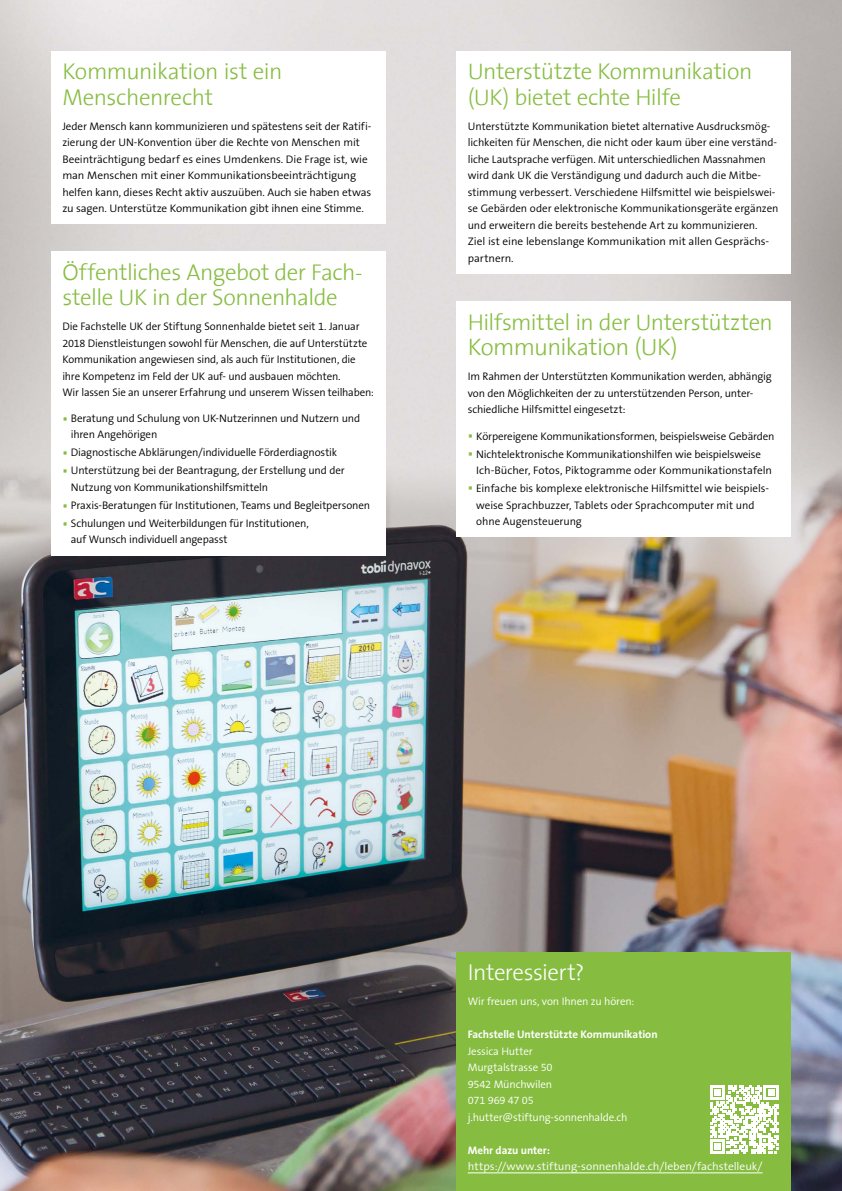
<style>
.page{position:relative;width:842px;height:1191px;background:#fff}
.page>*{position:absolute;margin:0;border:0;box-sizing:border-box;transform-origin:0 0}
.SON_Jb_Head_Leben{font:300 24px "The Sans";letter-spacing:-.025em;color:#86bd40}
.SON_Jb_Head_Leben-2{font:300 23px/25.5px "The Sans";letter-spacing:-.02em;color:#86bd40}
.SON_Jb_Head_Leben-3{font:300 23px "The Sans";letter-spacing:-.025em;color:#fff}
.SON_Jb_Fliess{font:300 11px/16.5px "The Sans B4";letter-spacing:-.01em;color:#000}
.SON_Jb_Fliess-2{font:300 11px/16.5px "The Sans B4";letter-spacing:-.01em;color:#fff}
.SON_Jb_Fliess-3{font:300 11px/16.5px "The Sans B4";letter-spacing:-.01em;color:#fff;scale:1.05 1}
.SON_Jb_Fliess-4{font:700 11px "The Sans B7";letter-spacing:-.005em;color:#fff}
.s1{font-family:"Vista Sans OT";color:#86bd40}
.s2{font-family:"The Sans B7";font-weight:700}
</style>
<div class="page">
<img style="left:0;top:0;width:842px;height:1191px">
<div style="left:456px;top:301px;width:335px;height:235px;background:#fff"></div>
<div style="left:51px;top:252px;width:335px;height:304px;background:#fff"></div>
<div style="left:456px;top:51px;width:335px;height:222px;background:#fff"></div>
<div style="left:51px;top:51px;width:335px;height:172px;background:#fff"></div>
<div style="left:456px;top:952px;width:335px;height:239px;background:#86bd40"></div>
<hr style="left:468px;top:1172px;width:294px;height:1px;background:#fff">
<svg style="left:710px;top:1085px;width:68px;height:68px"></svg>
<p class="SON_Jb_Head_Leben-2" style="left:62px;top:58px;width:221px">Kommunikation ist ein<br>Menschenrecht</p>
<p class="SON_Jb_Fliess" style="left:62px;top:118px;width:310px">Jeder Mensch kann kommunizieren und spätestens seit der Ratifi&shy;zierung der UN-Konvention über die Rechte von Menschen mit Beeinträchtigung bedarf es eines Umdenkens. Die Frage ist, wie man Menschen mit einer Kommunikationsbeeinträchtigung helfen kann, dieses Recht aktiv auszuüben. Auch sie haben etwas zu sagen. Unterstütze Kommunikation gibt ihnen eine Stimme.</p>
<p class="SON_Jb_Head_Leben-2" style="left:62px;top:258px;width:302px">Öffentliches Angebot der Fach&shy;stelle UK in der Sonnenhalde</p>
<p class="SON_Jb_Fliess" style="left:62px;top:319px;width:307px">Die Fachstelle UK der Stiftung Sonnenhalde bietet seit 1. Januar 2018 Dienstleistungen sowohl für Menschen, die auf Unterstützte Kommunikation angewiesen sind, als auch für Institutionen, die ihre Kompetenz im Feld der UK auf- und ausbauen möchten.</p>
<p class="SON_Jb_Fliess" style="left:62px;top:385px;width:313px">Wir lassen Sie an unserer Erfahrung und unserem Wissen teilhaben:</p>
<p class="SON_Jb_Fliess" style="left:71px;top:410px;width:291px;text-indent:-9px"><span class="s1">N</span> Beratung und Schulung von UK-Nutzerinnen und Nutzern und ihren Angehörigen</p>
<p class="SON_Jb_Fliess" style="left:62px;top:445px;width:276px"><span class="s1">N</span> Diagnostische Abklärungen/individuelle Förderdiagnostik</p>
<p class="SON_Jb_Fliess" style="left:62px;top:463px;width:284px"><span class="s1">N</span> Unterstützung bei der Beantragung, der Erstellung und der</p>
<p class="SON_Jb_Fliess" style="left:71px;top:479px;width:199px">Nutzung von Kommunikationshilfsmitteln</p>
<p class="SON_Jb_Fliess" style="left:62px;top:497px;width:309px"><span class="s1">N</span> Praxis-Beratungen für Institutionen, Teams und Begleitpersonen</p>
<p class="SON_Jb_Fliess" style="left:71px;top:515px;width:239px;text-indent:-9px"><span class="s1">N</span> Schulungen und Weiterbildungen für Institutionen, auf Wunsch individuell angepasst</p>
<p class="SON_Jb_Head_Leben-2" style="left:468px;top:58px;width:286px">Unterstützte Kommunikation (UK) bietet echte Hilfe</p>
<p class="SON_Jb_Fliess" style="left:468px;top:118px;width:312px">Unterstützte Kommunikation bietet alternative Ausdrucksmög&shy;lichkeiten für Menschen, die nicht oder kaum über eine verständ&shy;liche Lautsprache verfügen. Mit unterschiedlichen Massnahmen wird dank UK die Verständigung und dadurch auch die Mitbe&shy;stimmung verbessert. Verschiedene Hilfsmittel wie beispielswei&shy;se Gebärden oder elektronische Kommunikationsgeräte ergänzen und erweitern die bereits bestehende Art zu kommunizieren.<br>Ziel ist eine lebenslange Kommunikation mit allen Gesprächs&shy;partnern.</p>
<p class="SON_Jb_Head_Leben-2" style="left:468px;top:308px;width:307px">Hilfsmittel in der Unterstützten</p>
<p class="SON_Jb_Head_Leben" style="left:468px;top:327px;width:212px">Kommunikation (UK)</p>
<p class="SON_Jb_Fliess" style="left:468px;top:369px;width:306px">Im Rahmen der Unterstützten Kommunikation werden, abhängig von den Möglichkeiten der zu unterstützenden Person, unter&shy;schiedliche Hilfsmittel eingesetzt:</p>
<p class="SON_Jb_Fliess" style="left:468px;top:428px;width:308px"><span class="s1">N</span> Körpereigene Kommunikationsformen, beispielsweise Gebärden</p>
<p class="SON_Jb_Fliess" style="left:476px;top:446px;width:297px;text-indent:-9px"><span class="s1">N</span> Nichtelektronische Kommunikationshilfen wie beispielsweise<br>Ich-Bücher, Fotos, Piktogramme oder Kommunikationstafeln</p>
<p class="SON_Jb_Fliess" style="left:468px;top:481px;width:303px"><span class="s1">N</span> Einfache bis komplexe elektronische Hilfsmittel wie beispiels-</p>
<p class="SON_Jb_Fliess" style="left:476px;top:497px;width:280px">weise Sprachbuzzer, Tablets oder Sprachcomputer mit und</p>
<p class="SON_Jb_Fliess" style="left:476px;top:514px;width:107px">ohne Augensteuerung</p>
<p class="SON_Jb_Head_Leben-3" style="left:468px;top:953px;width:118px">Interessiert?</p>
<p class="SON_Jb_Fliess-2" style="left:468px;top:993px;width:168px">Wir freuen uns, von Ihnen zu hören:</p>
<p class="SON_Jb_Fliess-4" style="left:468px;top:1029px;width:191px">Fachstelle Unterstützte Kommunikation</p>
<p class="SON_Jb_Fliess-2" style="left:468px;top:1043px;width:86px">Jessica Hutter<br>Murgtalstrasse 50</p>
<p class="SON_Jb_Fliess-2" style="left:468px;top:1076px;width:86px">9542 Münchwilen</p>
<p class="SON_Jb_Fliess-2" style="left:468px;top:1092px;width:67px">071 969 47 05</p>
<p class="SON_Jb_Fliess-2" style="left:468px;top:1109px;width:161px">j.hutter@stiftung-sonnenhalde.ch</p>
<p class="SON_Jb_Fliess-3" style="left:468px;top:1142px;width:282px"><span class="s2">Mehr dazu unter: </span>https://www.stiftung-sonnenhalde.ch/leben/fachstelleuk/</p>
</div>
